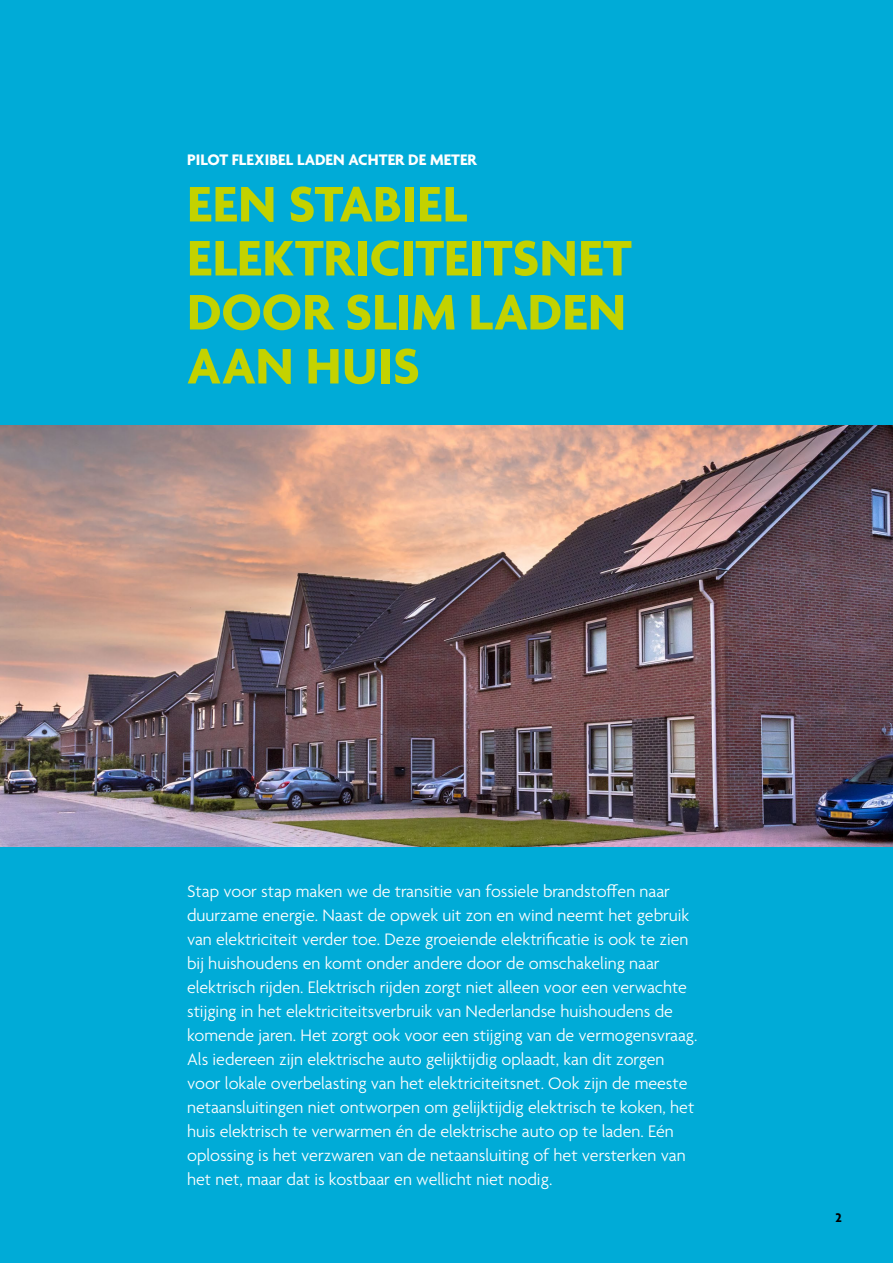
<style>
.page{position:relative;width:893px;height:1263px;background:#00abd7}
.page>*{position:absolute;margin:0;border:0;box-sizing:border-box;transform-origin:0 0}
.t1{font:700 54px/54px "Agenda";letter-spacing:.005em;color:#c3d200}
.t2{font:300 18px/24px "Agenda";color:#fff}
.t3{font:700 16.5px "Agenda";color:#fff}
.t4{font:700 13.5px "Agenda";color:#000}
</style>
<div class="page">
<img style="left:0;top:425px;width:893px;height:421px">
<p class="t3" style="left:187px;top:151px;width:291px">PILOT FLEXIBEL LADEN ACHTER DE METER</p>
<h1 class="t1" style="left:187px;top:181px;width:446px">EEN STABIEL<br>ELEKTRICITEITSNET<br>DOOR SLIM LADEN<br>AAN HUIS</h1>
<p class="t2" style="left:187px;top:880px;width:512px">Stap voor stap maken we de transitie van fossiele brandstoffen naar duurzame energie. Naast de opwek uit zon en wind neemt het gebruik van elektriciteit verder toe. Deze groeiende elektrificatie is ook te zien bij huishoudens en komt onder andere door de omschakeling naar elektrisch rijden. Elektrisch rijden zorgt niet alleen voor een verwachte stijging in het elektriciteitsverbruik van Nederlandse huishoudens de komende jaren. Het zorgt ook voor een stijging van de vermogensvraag.<br>Als iedereen zijn elektrische auto gelijktijdig oplaadt, kan dit zorgen voor lokale overbelasting van het elektriciteitsnet. Ook zijn de meeste netaansluitingen niet ontworpen om gelijktijdig elektrisch te koken, het huis elektrisch te verwarmen én de elektrische auto op te laden. Eén oplossing is het verzwaren van de netaansluiting of het versterken van het net, maar dat is kostbaar en wellicht niet nodig.</p>
<p class="t4" style="left:836px;top:1210px;width:8px">2</p>
</div>
